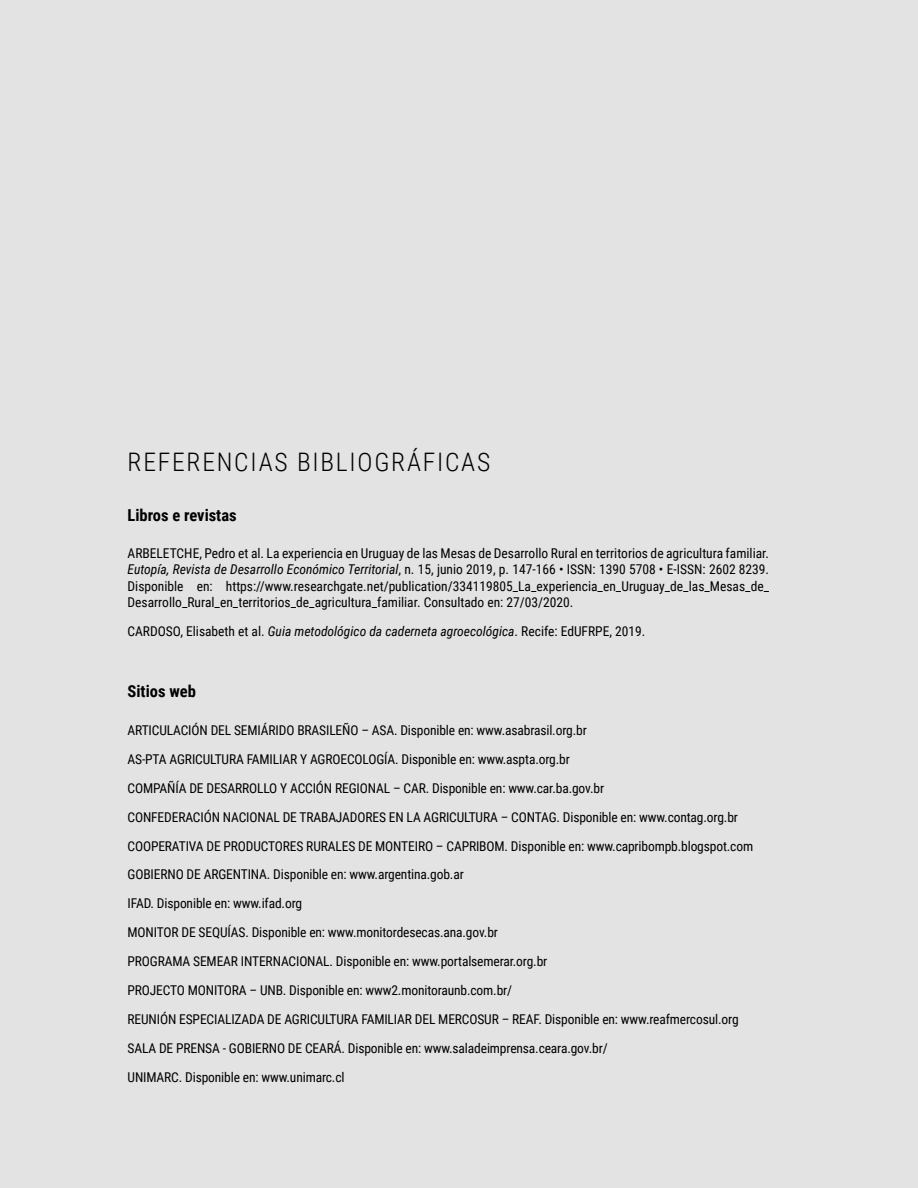
<style>
.page{position:relative;width:918px;height:1188px;background:#e3e3e3}
.page>*{position:absolute;margin:0;border:0;box-sizing:border-box;transform-origin:0 0}
.t1{font:300 25.5px "Roboto Condensed";letter-spacing:.07em;color:#000}
.t2{font:700 16.5px "Roboto Condensed";color:#000}
.t3{font:13.5px/29px "Roboto Condensed";letter-spacing:-.01em;color:#000;text-align:justify}
.s1{font-style:italic}
</style>
<div class="page">
<h1 class="t1" style="left:128px;top:444px;width:364px">REFERENCIAS BIBLIOGRÁFICAS</h1>
<p class="t2" style="left:128px;top:503px;width:111px">Libros e revistas</p>
<p class="t3" style="left:128px;top:545px;width:643px;line-height:16.2px">ARBELETCHE, Pedro et al. La experiencia en Uruguay de las Mesas de Desarrollo Rural en territorios de agricultura familiar.<br><span class="s1">Eutopía, Revista de Desarrollo Económico Territorial</span>, n. 15, junio 2019, p. 147-166 • ISSN: 1390 5708 • E-ISSN: 2602 8239.<br>Disponible en: https://www.researchgate.net/publication/334119805_La_experiencia_en_Uruguay_de_las_Mesas_de_ Desarrollo_Rural_en_territorios_de_agricultura_familiar. Consultado en: 27/03/2020.</p>
<p class="t3" style="left:128px;top:616px;width:519px">CARDOSO, Elisabeth et al. <span class="s1">Guia metodológico da caderneta agroecológica</span>. Recife: EdUFRPE, 2019.</p>
<p class="t2" style="left:128px;top:680px;width:70px">Sitios web</p>
<p class="t3" style="left:128px;top:715px;width:627px;text-align:left">ARTICULACIÓN DEL SEMIÁRIDO BRASILEÑO – ASA. Disponible en: www.asabrasil.org.br<br>AS-PTA AGRICULTURA FAMILIAR Y AGROECOLOGÍA. Disponible en: www.aspta.org.br<br>COMPAÑÍA DE DESARROLLO Y ACCIÓN REGIONAL – CAR. Disponible en: www.car.ba.gov.br<br>CONFEDERACIÓN NACIONAL DE TRABAJADORES EN LA AGRICULTURA – CONTAG. Disponible en: www.contag.org.br COOPERATIVA DE PRODUCTORES RURALES DE MONTEIRO – CAPRIBOM. Disponible en: www.capribompb.blogspot.com GOBIERNO DE ARGENTINA. Disponible en: www.argentina.gob.ar<br>IFAD. Disponible en: www.ifad.org<br>MONITOR DE SEQUÍAS. Disponible en: www.monitordesecas.ana.gov.br<br>PROGRAMA SEMEAR INTERNACIONAL. Disponible en: www.portalsemerar.org.br<br>PROJECTO MONITORA – UNB. Disponible en: www2.monitoraunb.com.br/<br>REUNIÓN ESPECIALIZADA DE AGRICULTURA FAMILIAR DEL MERCOSUR – REAF. Disponible en: www.reafmercosul.org SALA DE PRENSA - GOBIERNO DE CEARÁ. Disponible en: www.saladeimprensa.ceara.gov.br/<br>UNIMARC. Disponible en: www.unimarc.cl</p>
</div>
